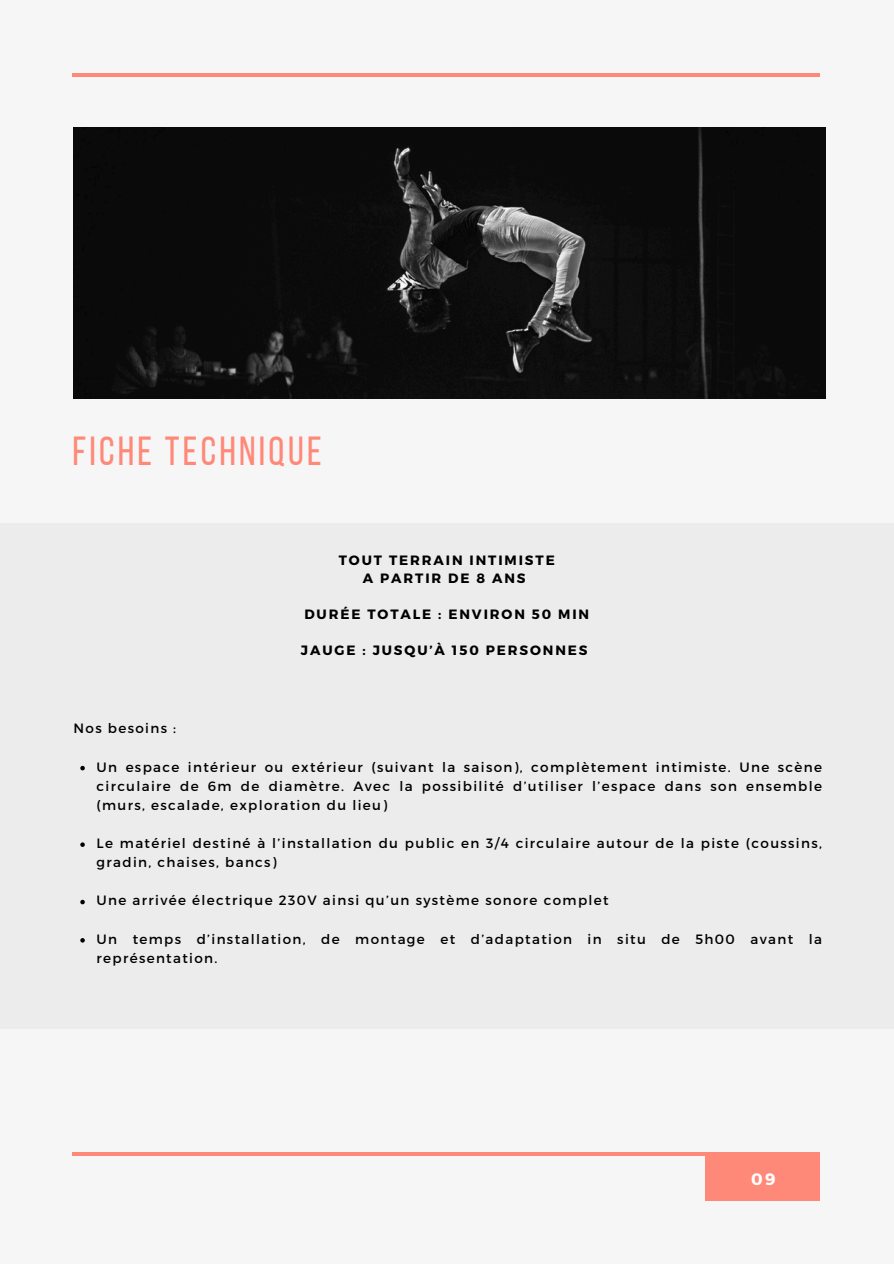
<style>
.page{position:relative;width:894px;height:1264px;background:#fff}
.page>*{position:absolute;margin:0;border:0;box-sizing:border-box;transform-origin:0 0}
.t1{font:40.5px "Bebas Neue";letter-spacing:.08em;color:#ff8979}
.t2{font:700 16.5px "Montserrat";color:#fff}
.t3{font:13.5px/19.2px "Montserrat";letter-spacing:.1em;color:#000}
.t4{font:700 13.5px/18px "Montserrat";letter-spacing:.14em;color:#000;text-align:center}
</style>
<div class="page">
<div style="left:0;top:0;width:893px;height:1263px;background:#f6f6f6"></div>
<hr style="left:72px;top:73px;width:747px;height:4px;background:#ff8979">
<div style="left:704px;top:1154px;width:115px;height:46px;background:#ff8979"></div>
<hr style="left:72px;top:1152px;width:747px;height:3px;background:#ff8979">
<img style="left:74px;top:128px;width:751px;height:271px">
<div style="left:0;top:524px;width:893px;height:504px;background:#ececec"></div>
<h1 class="t1" style="left:72px;top:435px;width:250px">FICHE TECHNIQUE</h1>
<p class="t4" style="left:339px;top:551px;width:217px">TOUT TERRAIN INTIMISTE<br>A PARTIR DE 8 ANS</p>
<p class="t4" style="left:304px;top:605px;width:286px">DURÉE TOTALE : ENVIRON 50 MIN</p>
<p class="t4" style="left:301px;top:641px;width:288px">JAUGE : JUSQU’À 150 PERSONNES</p>
<p class="t3" style="left:74px;top:718px;width:104px">Nos besoins :</p>
<h2 class="t3" style="left:96px;top:756px;width:726px;text-align:justify">Un espace intérieur ou extérieur (suivant la saison), complètement intimiste. Une scène circulaire de 6m de diamètre. Avec la possibilité d’utiliser l’espace dans son ensemble (murs, escalade, exploration du lieu)</h2>
<h2 class="t3" style="left:96px;top:833px;width:726px">Le matériel destiné à l’installation du public en 3/4 circulaire autour de la piste (coussins, gradin, chaises, bancs)</h2>
<h2 class="t3" style="left:96px;top:890px;width:513px">Une arrivée électrique 230V ainsi qu’un système sonore complet</h2>
<h2 class="t3" style="left:96px;top:928px;width:726px">Un temps d’installation, de montage et d’adaptation in situ de 5h00 avant la représentation.</h2>
<p class="t2" style="left:751px;top:1168px;width:26px">09</p>
</div>
